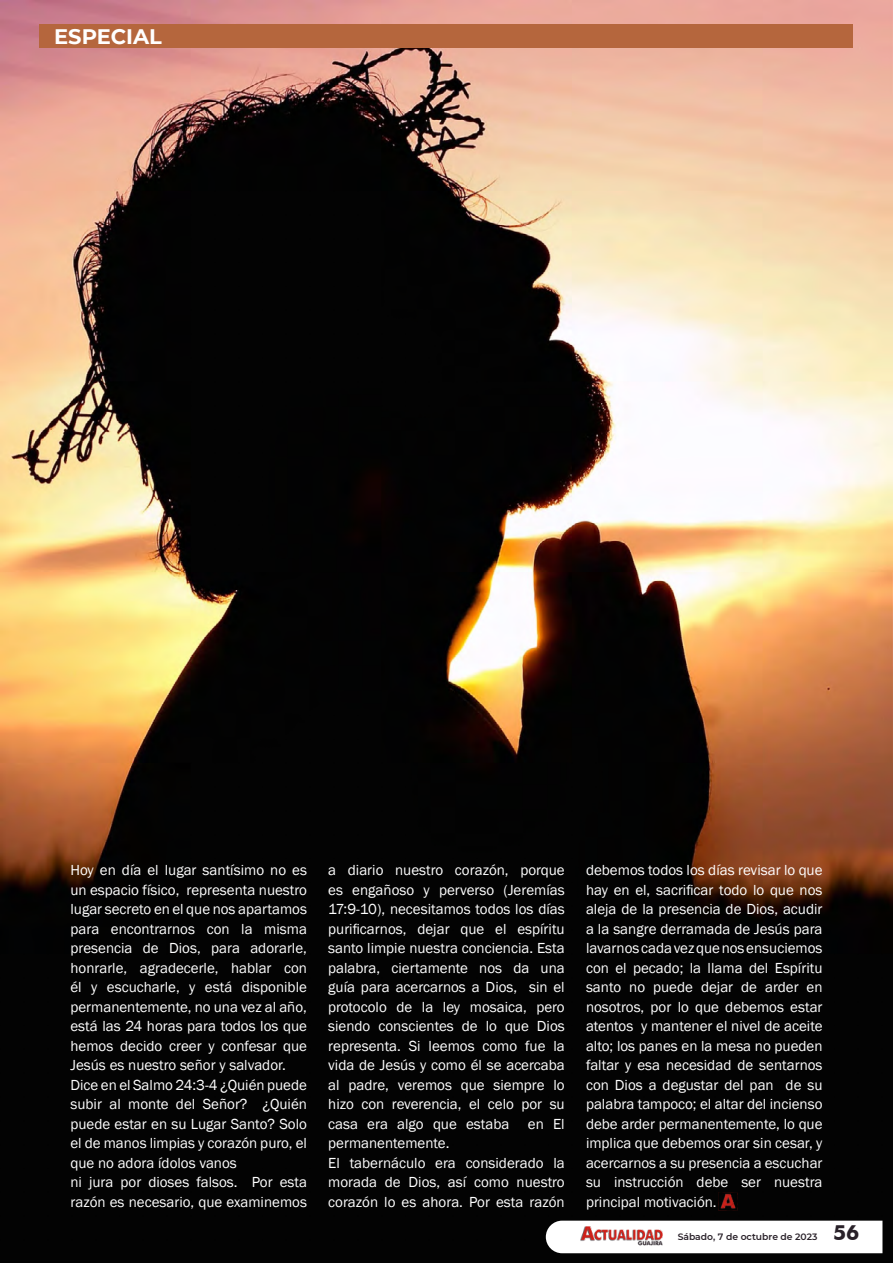
<style>
.page{position:relative;width:893px;height:1263px;background:#fff}
.page>*{position:absolute;margin:0;border:0;box-sizing:border-box;transform-origin:0 0}
.t1{font:700 21px "Montserrat";color:#fff}
.t2{font:700 21px "Futura BT";color:#292129}
.t3{font:15px/19.5px "Franklin Gothic";color:#fff}
.t4{font:600 9.15px "Montserrat";color:#292129}
</style>
<div class="page">
<img style="left:0;top:0;width:893px;height:1263px">
<div style="left:40px;top:24px;width:813px;height:24px;background:#b5663d"></div>
<svg style="left:546px;top:1220px;width:336px;height:33px"></svg>
<img style="left:718px;top:1192px;width:20px;height:19px">
<h1 class="t1" style="left:54px;top:22px;width:109px">ESPECIAL</h1>
<p class="t3" style="left:70px;top:861px;width:238px">Hoy en día el lugar santísimo no es un espacio físico, representa nuestro lugar secreto en el que nos apartamos para encontrarnos con la misma presencia de Dios, para adorarle, honrarle, agradecerle, hablar con él y escucharle, y está disponible permanentemente, no una vez al año, está las 24 horas para todos los que hemos decido creer y confesar que Jesús es nuestro señor y salvador.<br>Dice en el Salmo 24:3-4 ¿Quién puede subir al monte del Señor? ¿Quién puede estar en su Lugar Santo? Solo el de manos limpias y corazón puro, el que no adora ídolos vanos<br>ni jura por dioses falsos. Por esta razón es necesario, que examinemos</p>
<p class="t3" style="left:328px;top:861px;width:238px">a diario nuestro corazón, porque es engañoso y perverso (Jeremías<br>17:9-10), necesitamos todos los días purificarnos, dejar que el espíritu santo limpie nuestra conciencia. Esta palabra, ciertamente nos da una guía para acercarnos a Dios, sin el protocolo de la ley mosaica, pero siendo conscientes de lo que Dios representa. Si leemos como fue la vida de Jesús y como él se acercaba al padre, veremos que siempre lo hizo con reverencia, el celo por su casa era algo que estaba en El permanentemente.<br>El tabernáculo era considerado la morada de Dios, así como nuestro corazón lo es ahora. Por esta razón</p>
<p class="t3" style="left:586px;top:861px;width:238px;text-align:justify">debemos todos los días revisar lo que hay en el, sacrificar todo lo que nos aleja de la presencia de Dios, acudir a la sangre derramada de Jesús para lavarnos cada vez que nos ensuciemos con el pecado; la llama del Espíritu santo no puede dejar de arder en nosotros, por lo que debemos estar atentos y mantener el nivel de aceite alto; los panes en la mesa no pueden faltar y esa necesidad de sentarnos con Dios a degustar del pan de su palabra tampoco; el altar del incienso debe arder permanentemente, lo que implica que debemos orar sin cesar, y acercarnos a su presencia a escuchar su instrucción debe ser nuestra principal motivación.</p>
<p class="t4" style="left:678px;top:1230px;width:141px">Sábado, 7 de octubre de 2023</p>
<h1 class="t2" style="left:833px;top:1220px;width:28px">56</h1>
</div>
